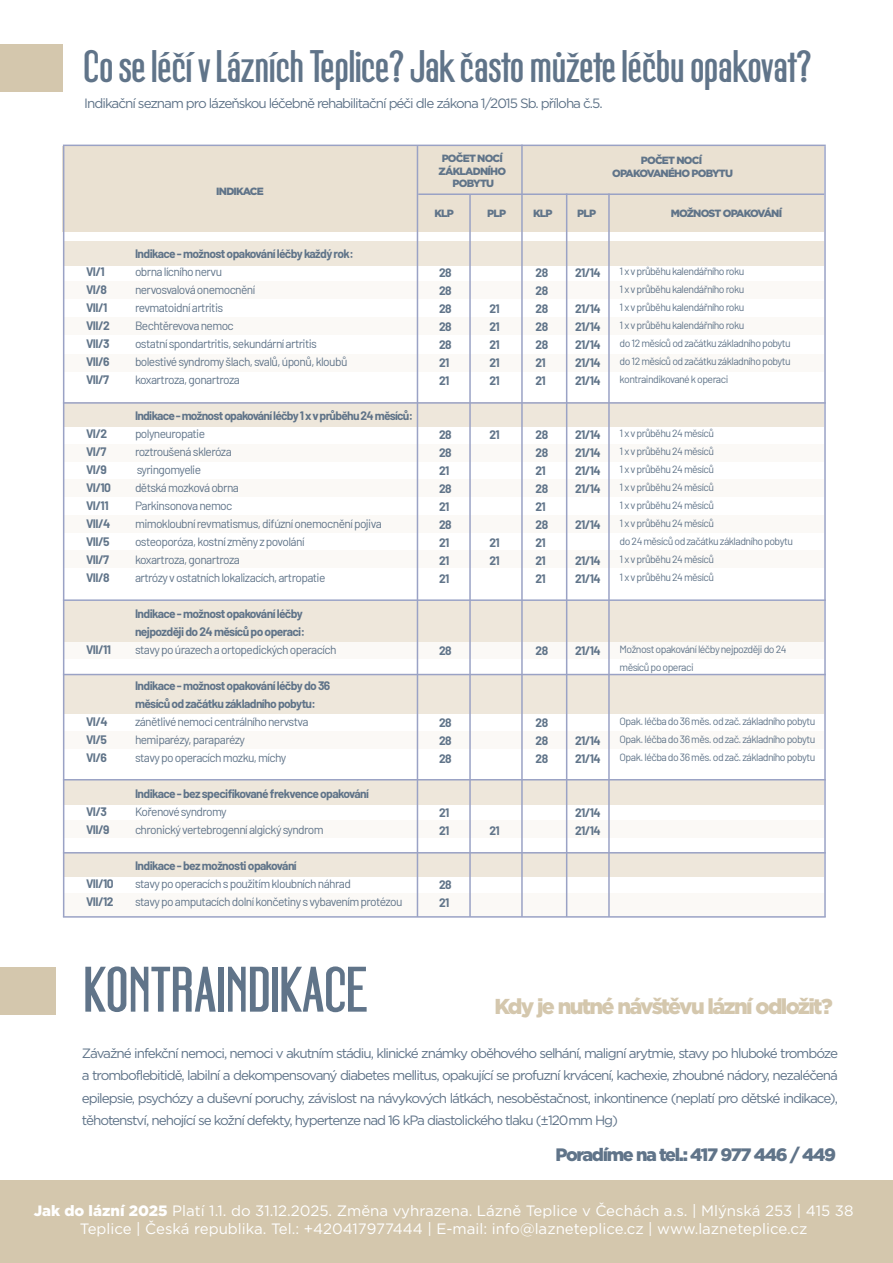
<style>
.page{position:relative;width:893px;height:1263px;background:#fff}
.page>*{position:absolute;margin:0;border:0;box-sizing:border-box;transform-origin:0 0}
.t1{font:900 57px "Mager";letter-spacing:-.05em;color:#607489}
.t2{font:900 40.5px "Mager";letter-spacing:-.05em;color:#607489}
.t3{font:900 21.6px "Gotham";letter-spacing:-.075em;color:#d4c7ad}
.t4{font:900 18px "Gotham";letter-spacing:-.075em;color:#607489}
.t5{font:15px/18px "Gotham";color:#fff;text-align:center}
.t6{font:13.5px/22.5px "Gotham";letter-spacing:-.075em;color:#607489;text-align:justify}
.t7{font:12px/18px "Barlow";letter-spacing:-.05em;color:#607489}
.t8{font:700 12px/18px "Barlow";letter-spacing:-.05em;color:#607489}
.t9{font:10.5px/18px "Barlow";letter-spacing:-.05em;color:#607489}
.t10{font:900 10.5px/12.6px "Gotham";letter-spacing:-.075em;color:#607489;text-align:center}
.s1{font-weight:900}
</style>
<div class="page">
<div style="left:0;top:44px;width:63px;height:48px;background:#d4c7ad"></div>
<div style="left:0;top:967px;width:56px;height:48px;background:#d4c7ad"></div>
<div style="left:0;top:1180px;width:893px;height:83px;background:#d4c7ad"></div>
<div style="left:63px;top:146px;width:761px;height:85px;background:#eae1d2"></div>
<div style="left:64px;top:241px;width:760px;height:24px;background:#eee7db"></div>
<div style="left:64px;top:281px;width:760px;height:18px;background:#fbf9f6"></div>
<div style="left:64px;top:317px;width:760px;height:18px;background:#fbf9f6"></div>
<div style="left:64px;top:354px;width:760px;height:18px;background:#fbf9f6"></div>
<div style="left:64px;top:444px;width:760px;height:18px;background:#fbf9f6"></div>
<div style="left:64px;top:479px;width:760px;height:18px;background:#fbf9f6"></div>
<div style="left:64px;top:515px;width:760px;height:17px;background:#fbf9f6"></div>
<div style="left:64px;top:550px;width:760px;height:18px;background:#fbf9f6"></div>
<div style="left:64px;top:641px;width:760px;height:18px;background:#fbf9f6"></div>
<div style="left:64px;top:731px;width:760px;height:18px;background:#fbf9f6"></div>
<div style="left:64px;top:820px;width:760px;height:18px;background:#fbf9f6"></div>
<div style="left:64px;top:893px;width:760px;height:24px;background:#fbf9f6"></div>
<div style="left:64px;top:403px;width:760px;height:24px;background:#eee7db"></div>
<div style="left:64px;top:601px;width:760px;height:40px;background:#eee7db"></div>
<div style="left:64px;top:674px;width:760px;height:39px;background:#eee7db"></div>
<div style="left:64px;top:780px;width:760px;height:25px;background:#eee7db"></div>
<div style="left:64px;top:852px;width:760px;height:24px;background:#eee7db"></div>
<hr style="left:63px;top:146px;width:1px;height:771px;background:#9aa2c5">
<hr style="left:824px;top:146px;width:2px;height:771px;background:#9aa2c5">
<hr style="left:521px;top:145px;width:2px;height:772px;background:#9aa2c5">
<hr style="left:469px;top:195px;width:2px;height:722px;background:#9aa2c5">
<hr style="left:417px;top:146px;width:1px;height:771px;background:#9aa2c5">
<hr style="left:566px;top:194px;width:1px;height:723px;background:#9aa2c5">
<hr style="left:608px;top:194px;width:2px;height:723px;background:#9aa2c5">
<hr style="left:63px;top:145px;width:763px;height:1px;background:#9aa2c5">
<hr style="left:63px;top:402px;width:763px;height:2px;background:#9aa2c5">
<hr style="left:63px;top:599px;width:763px;height:2px;background:#9aa2c5">
<hr style="left:63px;top:674px;width:763px;height:1px;background:#9aa2c5">
<hr style="left:63px;top:779px;width:763px;height:1px;background:#9aa2c5">
<hr style="left:63px;top:852px;width:763px;height:1px;background:#9aa2c5">
<hr style="left:63px;top:916px;width:763px;height:2px;background:#9aa2c5">
<hr style="left:418px;top:193px;width:406px;height:2px;background:#9aa2c5">
<h2 class="t2" style="left:83px;top:43px;width:732px">Co se léčí v Lázních Teplice? Jak často můžete léčbu opakovat?</h2>
<p class="t6" style="left:84px;top:91px;width:520px">Indikační seznam pro lázeňskou léčebně rehabilitační péči dle zákona 1/2015 Sb. příloha č.5.</p>
<p class="t10" style="left:216px;top:185px;width:49px">INDIKACE</p>
<p class="t10" style="left:439px;top:152px;width:69px">POČET NOCÍ<br>ZÁKLADNÍHO<br>POBYTU</p>
<p class="t10" style="left:612px;top:154px;width:122px">POČET NOCÍ<br>OPAKOVANÉHO POBYTU</p>
<p class="t8" style="left:86px;top:261px;width:25px">VI/1<br>VI/8<br>VII/1<br>VII/2<br>VII/3<br>VII/6<br>VII/7</p>
<p class="t8" style="left:86px;top:423px;width:26px">VI/2<br>VI/7<br>VI/9<br>VI/10<br>VI/11<br>VII/4<br>VII/5<br>VII/7<br>VII/8</p>
<p class="t8" style="left:86px;top:639px;width:27px">VII/11</p>
<p class="t8" style="left:86px;top:711px;width:23px;text-align:justify">VI/4<br>VI/5<br>VI/6</p>
<p class="t8" style="left:86px;top:801px;width:25px">VI/3<br>VII/9</p>
<p class="t8" style="left:86px;top:873px;width:29px">VII/10<br>VII/12</p>
<p class="t8" style="left:135px;top:243px;width:220px">Indikace - možnost opakování léčby každý rok:</p>
<p class="t7" style="left:135px;top:261px;width:214px">obrna lícního nervu<br>nervosvalová onemocnění<br>revmatoidní artritis<br>Bechtěrevova nemoc<br>ostatní spondartritis, sekundární artritis bolestivé syndromy šlach, svalů, úponů, kloubů koxartroza, gonartroza</p>
<p class="t8" style="left:135px;top:405px;width:280px">Indikace - možnost opakování léčby 1 x v průběhu 24 měsíců:</p>
<p class="t7" style="left:135px;top:423px;width:248px">polyneuropatie<br>roztroušená skleróza<br>syringomyelie<br>dětská mozková obrna<br>Parkinsonova nemoc<br>mimokloubní revmatismus, difúzní onemocnění pojiva osteoporóza, kostní změny z povolání<br>koxartroza, gonartroza<br>artrózy v ostatních lokalizacích, artropatie</p>
<p class="t8" style="left:135px;top:603px;width:172px">Indikace - možnost opakování léčby nejpozději do 24 měsíců po operaci:</p>
<p class="t7" style="left:135px;top:639px;width:203px">stavy po úrazech a ortopedických operacích</p>
<p class="t8" style="left:135px;top:675px;width:197px">Indikace - možnost opakování léčby do 36 měsíců od začátku základního pobytu:</p>
<p class="t7" style="left:135px;top:711px;width:175px">zánětlivé nemoci centrálního nervstva hemiparézy, paraparézy<br>stavy po operacích mozku, míchy</p>
<p class="t8" style="left:135px;top:783px;width:236px">Indikace - bez specifikované frekvence opakování</p>
<p class="t7" style="left:135px;top:801px;width:190px">Kořenové syndromy<br>chronický vertebrogenní algický syndrom</p>
<p class="t8" style="left:135px;top:855px;width:163px">Indikace - bez možnosti opakování</p>
<p class="t7" style="left:135px;top:873px;width:269px">stavy po operacích s použitím kloubních náhrad<br>stavy po amputacích dolní končetiny s vybavením protézou</p>
<p class="t10" style="left:434px;top:207px;width:21px">KLP</p>
<p class="t10" style="left:487px;top:207px;width:21px">PLP</p>
<p class="t10" style="left:533px;top:207px;width:21px">KLP</p>
<p class="t10" style="left:577px;top:207px;width:21px">PLP</p>
<p class="t10" style="left:671px;top:207px;width:113px">MOŽNOST OPAKOVÁNÍ</p>
<p class="t8" style="left:439px;top:262px;width:14px">28<br>28<br>28<br>28<br>28<br>21<br>21</p>
<p class="t8" style="left:439px;top:424px;width:14px">28<br>28<br>21<br>28<br>21<br>28<br>21<br>21<br>21</p>
<p class="t8" style="left:439px;top:640px;width:14px">28</p>
<p class="t8" style="left:439px;top:712px;width:14px;text-align:justify">28<br>28<br>28</p>
<p class="t8" style="left:439px;top:802px;width:12px">21<br>21</p>
<p class="t8" style="left:439px;top:874px;width:14px">28<br>21</p>
<p class="t8" style="left:489px;top:298px;width:12px;text-align:justify">21<br>21<br>21<br>21<br>21</p>
<p class="t8" style="left:489px;top:424px;width:12px">21</p>
<p class="t8" style="left:489px;top:532px;width:12px">21<br>21</p>
<p class="t8" style="left:489px;top:820px;width:12px">21</p>
<p class="t8" style="left:535px;top:262px;width:14px">28<br>28<br>28<br>28<br>28<br>21<br>21</p>
<p class="t8" style="left:535px;top:424px;width:14px">28<br>28<br>21<br>28<br>21<br>28<br>21<br>21<br>21</p>
<p class="t8" style="left:535px;top:640px;width:14px">28</p>
<p class="t8" style="left:535px;top:712px;width:14px;text-align:justify">28<br>28<br>28</p>
<p class="t8" style="left:575px;top:262px;width:27px">21/14</p>
<p class="t8" style="left:575px;top:298px;width:27px;text-align:justify">21/14<br>21/14<br>21/14<br>21/14<br>21/14</p>
<p class="t8" style="left:575px;top:424px;width:27px;text-align:justify">21/14<br>21/14<br>21/14<br>21/14</p>
<p class="t8" style="left:575px;top:514px;width:27px">21/14</p>
<p class="t8" style="left:575px;top:550px;width:27px">21/14<br>21/14</p>
<p class="t9" style="left:620px;top:261px;width:173px">1 x v průběhu kalendářního roku<br>1 x v průběhu kalendářního roku<br>1 x v průběhu kalendářního roku<br>1 x v průběhu kalendářního roku<br>do 12 měsíců od začátku základního pobytu do 12 měsíců od začátku základního pobytu kontraindikované k operaci</p>
<p class="t9" style="left:620px;top:423px;width:175px">1 x v průběhu 24 měsíců<br>1 x v průběhu 24 měsíců<br>1 x v průběhu 24 měsíců<br>1 x v průběhu 24 měsíců<br>1 x v průběhu 24 měsíců<br>1 x v průběhu 24 měsíců<br>do 24 měsíců od začátku základního pobytu<br>1 x v průběhu 24 měsíců<br>1 x v průběhu 24 měsíců</p>
<p class="t8" style="left:575px;top:640px;width:27px">21/14</p>
<p class="t8" style="left:575px;top:730px;width:27px">21/14<br>21/14</p>
<p class="t8" style="left:575px;top:802px;width:27px">21/14<br>21/14</p>
<p class="t9" style="left:620px;top:639px;width:168px">Možnost opakování léčby nejpozději do 24 měsíců po operaci</p>
<p class="t9" style="left:620px;top:711px;width:197px;text-align:justify">Opak. léčba do 36 měs. od zač. základního pobytu Opak. léčba do 36 měs. od zač. základního pobytu Opak. léčba do 36 měs. od zač. základního pobytu</p>
<h1 class="t1" style="left:83px;top:957px;width:289px">KONTRAINDIKACE</h1>
<p class="t6" style="left:82px;top:1041px;width:758px">Závažné infekční nemoci, nemoci v akutním stádiu, klinické známky oběhového selhání, maligní arytmie, stavy po hluboké trombóze a tromboflebitidě, labilní a dekompensovaný diabetes mellitus, opakující se profuzní krvácení, kachexie, zhoubné nádory, nezaléčená epilepsie, psychózy a duševní poruchy, závislost na návykových látkách, nesoběstačnost, inkontinence (neplatí pro dětské indikace), těhotenství, nehojící se kožní defekty, hypertenze nad 16 kPa diastolického tlaku (±120 mm Hg)</p>
<h3 class="t3" style="left:494px;top:991px;width:340px">Kdy je nutné návštěvu lázní odložit?</h3>
<h3 class="t4" style="left:555px;top:1142px;width:282px">Poradíme na tel.: 417 977 446 / 449</h3>
<p class="t5" style="left:34px;top:1201px;width:821px"><span class="s1">Jak do lázní 2025</span> Platí 1.1. do 31.12.2025. Změna vyhrazena. Lázně Teplice v Čechách a.s. | Mlýnská 253 | 415 38<br>Teplice | Česká republika. Tel.: +420417977444 | E-mail: info@lazneteplice.cz | www.lazneteplice.cz</p>
</div>
